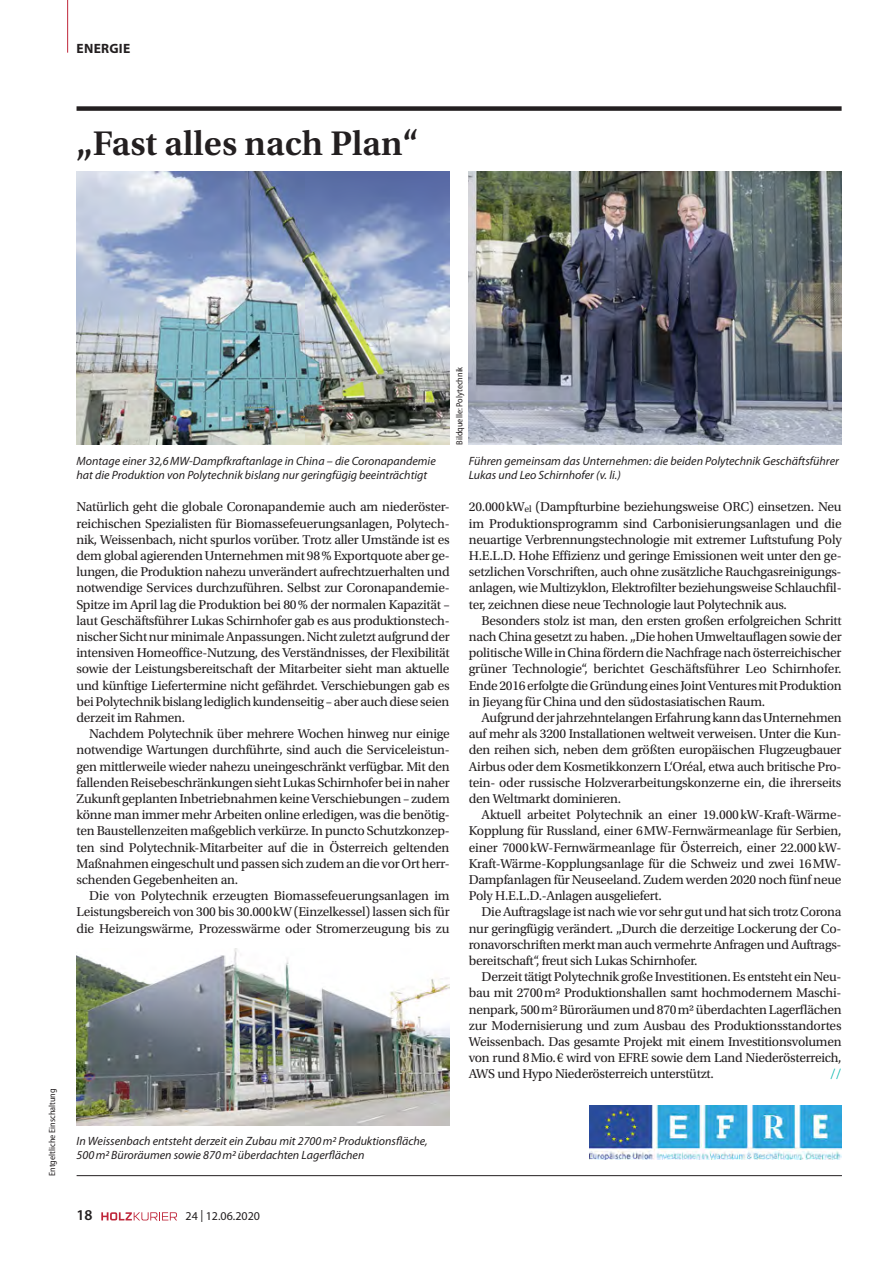
<style>
.page{position:relative;width:893px;height:1263px;background:#fff}
.page>*{position:absolute;margin:0;border:0;box-sizing:border-box;transform-origin:0 0}
.t1{font:600 36px "Utopia Std";color:#231f20}
.t2{font:600 15px "Myriad Pro";color:#231f20}
.t3{font:13.5px/16.2px "Utopia Std";letter-spacing:-.02em;color:#231f20;text-align:justify}
.t4{font:700 13.5px "Myriad Pro";color:#231f20}
.t5{font:13.5px "Utopia Std";color:#00b5ac}
.t6{font:italic 12px/14.4px "Myriad Pro";color:#231f20}
.t7{font:12px "Myriad Pro";color:#231f20}
.t8{font:semi-condensed 9px "Myriad Pro";color:#231f20}
.s1{font-size:9.6px}
</style>
<div class="page">
<div style="left:77px;top:106px;width:765px;height:5px;background:#231f20"></div>
<img style="left:77px;top:171px;width:373px;height:274px">
<img style="left:76px;top:949px;width:374px;height:176px">
<img style="left:469px;top:171px;width:373px;height:274px">
<img style="left:589px;top:1105px;width:252px;height:54px">
<hr style="left:77px;top:1175px;width:765px;height:1px;background:#231f20">
<svg style="left:101px;top:1212px;width:76px;height:8px"></svg>
<hr style="left:67px;top:0;width:1px;height:53px;background:#bf263a">
<p class="t4" style="left:77px;top:39px;width:16px">ENERGIE</p>
<h1 class="t1" style="left:77px;top:123px;width:344px">„Fast alles nach Plan“</h1>
<p class="t8" style="left:47px;top:1176px;width:89px;rotate:-90deg">Entgeltliche Einschaltung</p>
<p class="t6" style="left:76px;top:453px;width:361px">Montage einer 32,6MW-Dampfkraftanlage in China – die Coronapandemie hat die Produktion von Polytechnik bislang nur geringfügig beeinträchtigt</p>
<p class="t8" style="left:454px;top:445px;width:80px;rotate:-90deg">Bildquelle: Polytechnik</p>
<p class="t6" style="left:469px;top:453px;width:372px">Führen gemeinsam das Unternehmen: die beiden Polytechnik Geschäftsführer<br>Lukas und Leo Schirnhofer (v. li.)</p>
<p class="t3" style="left:77px;top:499px;width:375px">Natürlich geht die globale Coronapandemie auch am niederöster&shy;reichischen Spezialisten für Biomassefeuerungsanlagen, Polytech&shy;nik, Weissenbach, nicht spurlos vorüber. Trotz aller Umstände ist es dem global agierenden Unternehmen mit 98% Exportquote aber ge&shy;lungen, die Produktion nahezu unverändert aufrechtzuerhalten und notwendige Services durchzuführen. Selbst zur Coronapandemie-Spitze im April lag die Produktion bei 80% der normalen Kapazität – laut Geschäftsführer Lukas Schirnhofer gab es aus produktionstech&shy;nischer Sicht nur minimale Anpassungen. Nicht zuletzt aufgrund der intensiven Homeoffice-Nutzung, des Verständnisses, der Flexibilität sowie der Leistungsbereitschaft der Mitarbeiter sieht man aktuelle und künftige Liefertermine nicht gefährdet. Verschiebungen gab es bei Polytechnik bislang lediglich kundenseitig – aber auch diese seien derzeit im Rahmen.</p>
<p class="t3" style="left:77px;top:726px;width:375px;text-indent:13px">Nachdem Polytechnik über mehrere Wochen hinweg nur einige notwendige Wartungen durchführte, sind auch die Serviceleistun&shy;gen mittlerweile wieder nahezu uneingeschränkt verfügbar. Mit den fallenden Reisebeschränkungen sieht Lukas Schirnhofer bei in naher Zukunft geplanten Inbetriebnahmen keine Verschiebungen – zudem könne man immer mehr Arbeiten online erledigen, was die benötig&shy;ten Baustellenzeiten maßgeblich verkürze. In puncto Schutzkonzep&shy;ten sind Polytechnik-Mitarbeiter auf die in Österreich geltenden Maßnahmen eingeschult und passen sich zudem an die vor Ort herr&shy;schenden Gegebenheiten an.</p>
<p class="t3" style="left:77px;top:888px;width:375px;text-indent:13px">Die von Polytechnik erzeugten Biomassefeuerungsanlagen im Leistungsbereich von 300 bis 30.000kW (Einzelkessel) lassen sich für die Heizungswärme, Prozesswärme oder Stromerzeugung bis zu</p>
<p class="t3" style="left:469px;top:499px;width:374px">20.000kW<span class="s1">el</span> (Dampfturbine beziehungsweise ORC) einsetzen. Neu im Produktionsprogramm sind Carbonisierungsanlagen und die neuartige Verbrennungstechnologie mit extremer Luftstufung Poly H.E.L.D. Hohe Effizienz und geringe Emissionen weit unter den ge&shy;setzlichen Vorschriften, auch ohne zusätzliche Rauchgasreinigungs&shy;anlagen, wie Multizyklon, Elektrofilter beziehungsweise Schlauchfil&shy;ter, zeichnen diese neue Technologie laut Polytechnik aus.</p>
<p class="t3" style="left:469px;top:612px;width:374px;text-indent:13px">Besonders stolz ist man, den ersten großen erfolgreichen Schritt nach China gesetzt zu haben. „Die hohen Umweltauflagen sowie der politische Wille in China fördern die Nachfrage nach österreichischer grüner Technologie“, berichtet Geschäftsführer Leo Schirnhofer.<br>Ende 2016 erfolgte die Gründung eines Joint Ventures mit Produktion in Jieyang für China und den südostasiatischen Raum.</p>
<p class="t3" style="left:469px;top:710px;width:374px;text-indent:13px">Aufgrund der jahrzehntelangen Erfahrung kann das Unternehmen auf mehr als 3200 Installationen weltweit verweisen. Unter die Kun&shy;den reihen sich, neben dem größten europäischen Flugzeugbauer Airbus oder dem Kosmetikkonzern L‘Oréal, etwa auch britische Pro&shy;tein- oder russische Holzverarbeitungskonzerne ein, die ihrerseits den Weltmarkt dominieren.</p>
<p class="t3" style="left:469px;top:807px;width:374px;text-indent:13px">Aktuell arbeitet Polytechnik an einer 19.000kW-Kraft-Wärme-Kopplung für Russland, einer 6MW-Fernwärmeanlage für Serbien, einer 7000kW-Fernwärmeanlage für Österreich, einer 22.000kW-Kraft-Wärme-Kopplungsanlage für die Schweiz und zwei 16MW-Dampfanlagen für Neuseeland. Zudem werden 2020 noch fünf neue Poly H.E.L.D.-Anlagen ausgeliefert.</p>
<p class="t3" style="left:469px;top:904px;width:374px;text-indent:13px">Die Auftragslage ist nach wie vor sehr gut und hat sich trotz Corona nur geringfügig verändert. „Durch die derzeitige Lockerung der Co&shy;ronavorschriften merkt man auch vermehrte Anfragen und Auftrags&shy;bereitschaft“, freut sich Lukas Schirnhofer.</p>
<p class="t3" style="left:469px;top:969px;width:374px;text-indent:13px">Derzeit tätigt Polytechnik große Investitionen. Es entsteht ein Neu&shy;bau mit 2700m2 Produktionshallen samt hochmodernem Maschi&shy;nenpark, 500m2 Büroräumen und 870m2 überdachten Lagerflächen zur Modernisierung und zum Ausbau des Produktionsstandortes Weissenbach. Das gesamte Projekt mit einem Investitionsvolumen von rund 8Mio.€ wird von EFRE sowie dem Land Niederösterreich, AWS und Hypo Niederösterreich unterstützt.</p>
<p class="t5" style="left:830px;top:1067px;width:13px">//</p>
<p class="t6" style="left:77px;top:1133px;width:353px">In Weissenbach entsteht derzeit ein Zubau mit 2700m2 Produktionsfläche,<br>500m2 Büroräumen sowie 870m2 überdachten Lagerflächen</p>
<p class="t2" style="left:77px;top:1206px;width:18px">18</p>
<p class="t7" style="left:186px;top:1209px;width:76px">24 | 12.06.2020</p>
</div>
